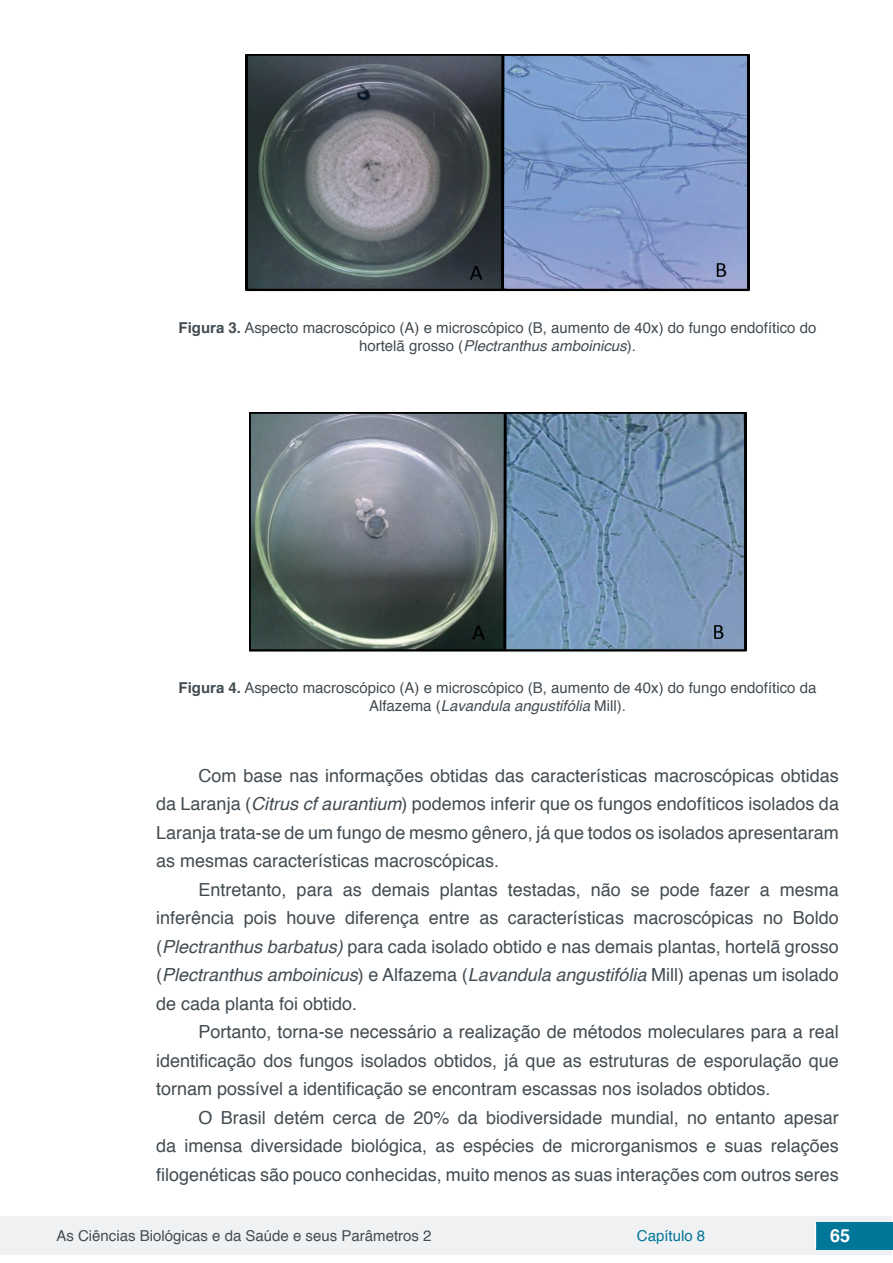
<style>
.page{position:relative;width:893px;height:1263px;background:#fff}
.page>*{position:absolute;margin:0;border:0;box-sizing:border-box;transform-origin:0 0}
.t1{font:18px/28.5px "Helvetica";color:#434c52;text-align:justify}
.t2{font:700 18px "Helvetica";color:#fff}
.t3{font:15px/18px "Helvetica";color:#434c52;text-align:center}
.t4{font:15px "Helvetica";color:#007699}
.s1{font-weight:700}
.s2{font-style:italic}
</style>
<div class="page">
<div style="left:1px;top:1216px;width:891px;height:38px;background:#f0f1f2"></div>
<div style="left:816px;top:1222px;width:77px;height:27px;background:#007699"></div>
<svg style="left:815px;top:1224px;width:1px;height:24px"></svg>
<img style="left:246px;top:54px;width:503px;height:238px">
<img style="left:249px;top:412px;width:497px;height:240px">
<p class="t3" style="left:179px;top:319px;width:639px"><span class="s1">Figura 3.</span> Aspecto macroscópico (A) e microscópico (B, aumento de 40x) do fungo endofítico do hortelã grosso (<span class="s2">Plectranthus amboinicus</span>).</p>
<p class="t3" style="left:179px;top:679px;width:639px"><span class="s1">Figura 4.</span> Aspecto macroscópico (A) e microscópico (B, aumento de 40x) do fungo endofítico da<br>Alfazema (<span class="s2">Lavandula angustifólia</span> Mill).</p>
<p class="t1" style="left:156px;top:762px;width:684px;text-indent:43px">Com base nas informações obtidas das características macroscópicas obtidas da Laranja (<span class="s2">Citrus cf aurantium</span>) podemos inferir que os fungos endofíticos isolados da Laranja trata-se de um fungo de mesmo gênero, já que todos os isolados apresentaram as mesmas características macroscópicas.</p>
<p class="t1" style="left:156px;top:876px;width:684px;text-indent:43px">Entretanto, para as demais plantas testadas, não se pode fazer a mesma inferência pois houve diferença entre as características macroscópicas no Boldo (<span class="s2">Plectranthus barbatus)</span> para cada isolado obtido e nas demais plantas, hortelã grosso (<span class="s2">Plectranthus amboinicus</span>) e Alfazema (<span class="s2">Lavandula angustifólia</span> Mill) apenas um isolado de cada planta foi obtido.</p>
<p class="t1" style="left:156px;top:1018px;width:684px;text-indent:43px">Portanto, torna-se necessário a realização de métodos moleculares para a real identificação dos fungos isolados obtidos, já que as estruturas de esporulação que tornam possível a identificação se encontram escassas nos isolados obtidos.</p>
<p class="t1" style="left:156px;top:1104px;width:684px;text-indent:43px">O Brasil detém cerca de 20% da biodiversidade mundial, no entanto apesar da imensa diversidade biológica, as espécies de microrganismos e suas relações filogenéticas são pouco conhecidas, muito menos as suas interações com outros seres</p>
<p class="t3" style="left:56px;top:1227px;width:377px">As Ciências Biológicas e da Saúde e seus Parâmetros 2</p>
<p class="t4" style="left:637px;top:1224px;width:70px">Capítulo 8</p>
<p class="t2" style="left:830px;top:1221px;width:22px">65</p>
</div>
